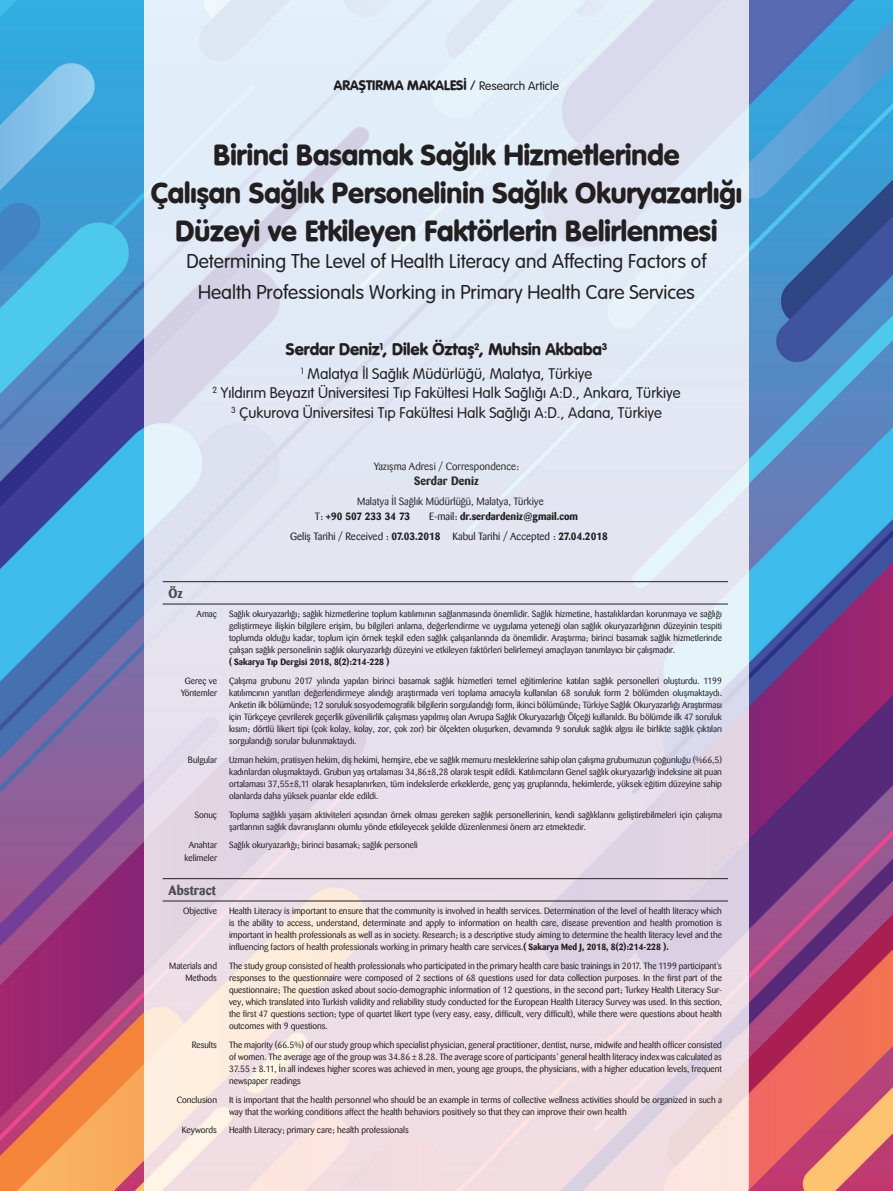
<style>
.page{position:relative;width:893px;height:1191px;background:#fff}
.page>*{position:absolute;margin:0;border:0;box-sizing:border-box;transform-origin:0 0}
.t1{font:900 28.5px/37.5px "Vag Rounded";color:#231f20;text-align:center}
.t2{font:300 19.5px/31.5px "Vag Rounded";color:#231f20;text-align:center}
.t3{font:900 16.5px "Vag Rounded";color:#231f20}
.t4{font:300 15px/19.5px "Vag Rounded";color:#231f20;text-align:center}
.t5{font:900 13.5px "Vag Rounded";color:#231f20}
.t6{font:700 13.5px "Barmeno";color:#4b4c4d}
.t7{font:700 12px "Barmeno";color:#2c2d2c}
.t8{font:10.5px/20.1px "Barmeno";color:#231f20}
.t9{font:10.5px/15px "Barmeno";color:#2c2d2c}
.t10{font:9px/12px "Barmeno";color:#231f20;text-align:justify}
.t11{font:700 9px "Barmeno";color:#231f20}
.s1{font-weight:300}
.s2{font-weight:300;font-size:12px}
.s3{color:#231f20}
.s4{font-weight:700;color:#231f20}
.s5{font-weight:700}
</style>
<div class="page">
<img style="left:0;top:0;width:893px;height:1191px">
<img style="left:144px;top:0;width:604px;height:1191px">
<hr style="left:163px;top:581px;width:60px;height:1px;background:#231f20">
<hr style="left:223px;top:581px;width:505px;height:1px;background:#231f20">
<hr style="left:163px;top:603px;width:60px;height:1px;background:#231f20">
<hr style="left:223px;top:603px;width:505px;height:1px;background:#231f20">
<hr style="left:163px;top:878px;width:60px;height:1px;background:#231f20">
<hr style="left:223px;top:878px;width:505px;height:1px;background:#231f20">
<hr style="left:163px;top:900px;width:60px;height:1px;background:#231f20">
<hr style="left:223px;top:900px;width:505px;height:1px;background:#231f20">
<h3 class="t5" style="left:334px;top:76px;width:226px">ARAŞTIRMA MAKALESİ <span class="s1">/</span> <span class="s2">Research Article</span></h3>
<h1 class="t1" style="left:151px;top:136px;width:593px">Birinci Basamak Sağlık Hizmetlerinde<br>Çalışan Sağlık Personelinin Sağlık Okuryazarlığı<br>Düzeyi ve Etkileyen Faktörlerin Belirlenmesi</h1>
<h2 class="t2" style="left:186px;top:245px;width:522px">Determining The Level of Health Literacy and Affecting Factors of<br>Health Professionals Working in Primary Health Care Services</h2>
<h3 class="t3" style="left:286px;top:339px;width:323px">Serdar Deniz<sup>1</sup>, Dilek Öztaş<sup>2</sup>, Muhsin Akbaba<sup>3</sup></h3>
<h3 class="t4" style="left:212px;top:364px;width:470px"><sup>1</sup> Malatya İl Sağlık Müdürlüğü, Malatya, Türkiye<br><sup>2</sup> Yıldırım Beyazıt Üniversitesi Tıp Fakültesi Halk Sağlığı A:D., Ankara, Türkiye<br><sup>3</sup> Çukurova Üniversitesi Tıp Fakültesi Halk Sağlığı A:D., Adana, Türkiye</h3>
<p class="t9" style="left:374px;top:458px;width:147px">Yazışma Adresi / Correspondence:</p>
<h3 class="t7" style="left:414px;top:473px;width:66px">Serdar Deniz</h3>
<p class="t9" style="left:315px;top:493px;width:230px;text-indent:42px">Malatya İl Sağlık Müdürlüğü, Malatya, Türkiye<br><span class="s3">T:</span> <span class="s4">+90 507 233 34 73</span></p>
<p class="t8" style="left:290px;top:506px;width:319px;text-indent:139px">E-mail: <span class="s5">dr.serdardeniz@gmail.com<br></span>Geliş Tarihi / Received : <span class="s5">07.03.2018</span> Kabul Tarihi / Accepted : <span class="s5">27.04.2018</span></p>
<h3 class="t6" style="left:169px;top:585px;width:16px">Öz</h3>
<p class="t10" style="left:197px;top:608px;width:22px">Amaç</p>
<p class="t10" style="left:229px;top:608px;width:494px">Sağlık okuryazarlığı; sağlık hizmetlerine toplum katılımının sağlanmasında önemlidir. Sağlık hizmetine, hastalıklardan korunmaya ve sağlığı geliştirmeye ilişkin bilgilere erişim, bu bilgileri anlama, değerlendirme ve uygulama yeteneği olan sağlık okuryazarlığının düzeyinin tespiti toplumda olduğu kadar, toplum için örnek teşkil eden sağlık çalışanlarında da önemlidir. Araştırma; birinci basamak sağlık hizmetlerinde çalışan sağlık personelinin sağlık okuryazarlığı düzeyini ve etkileyen faktörleri belirlemeyi amaçlayan tanımlayıcı bir çalışmadır.</p>
<p class="t11" style="left:229px;top:656px;width:162px">( Sakarya Tıp Dergisi 2018, 8(2):214-228 )</p>
<p class="t10" style="left:181px;top:675px;width:38px;text-align:center">Gereç ve<br>Yöntemler</p>
<p class="t10" style="left:229px;top:675px;width:494px">Çalışma grubunu 2017 yılında yapılan birinci basamak sağlık hizmetleri temel eğitimlerine katılan sağlık personelleri oluşturdu. 1199 katılımcının yanıtları değerlendirmeye alındığı araştırmada veri toplama amacıyla kullanılan 68 soruluk form 2 bölümden oluşmaktaydı.<br>Anketin ilk bölümünde; 12 soruluk sosyodemografik bilgilerin sorgulandığı form, ikinci bölümünde; Türkiye Sağlık Okuryazarlığı Araştırması için Türkçeye çevrilerek geçerlik güvenilirlik çalışması yapılmış olan Avrupa Sağlık Okuryazarlığı Ölçeği kullanıldı. Bu bölümde ilk 47 soruluk kısım; dörtlü likert tipi (çok kolay, kolay, zor, çok zor) bir ölçekten oluşurken, devamında 9 soruluk sağlık algısı ile birlikte sağlık çıktıları sorgulandığı sorular bulunmaktaydı.</p>
<p class="t10" style="left:188px;top:753px;width:31px">Bulgular</p>
<p class="t10" style="left:229px;top:753px;width:494px">Uzman hekim, pratisyen hekim, diş hekimi, hemşire, ebe ve sağlık memuru mesleklerine sahip olan çalışma grubumuzun çoğunluğu (%66,5) kadınlardan oluşmaktaydı. Grubun yaş ortalaması 34,86±8,28 olarak tespit edildi. Katılımcıların Genel sağlık okuryazarlığı indeksine ait puan ortalaması 37,55±8,11 olarak hesaplanırken, tüm indekslerde erkeklerde, genç yaş gruplarında, hekimlerde, yüksek eğitim düzeyine sahip olanlarda daha yüksek puanlar elde edildi.</p>
<p class="t10" style="left:194px;top:808px;width:24px">Sonuç</p>
<p class="t10" style="left:229px;top:808px;width:494px">Topluma sağlıklı yaşam aktiviteleri açısından örnek olması gereken sağlık personellerinin, kendi sağlıklarını geliştirebilmeleri için çalışma şartlarının sağlık davranışlarını olumlu yönde etkileyecek şekilde düzenlenmesi önem arz etmektedir.</p>
<p class="t10" style="left:184px;top:839px;width:34px;text-align:center">Anahtar kelimeler</p>
<p class="t10" style="left:229px;top:839px;width:190px">Sağlık okuryazarlığı; birinci basamak; sağlık personeli</p>
<h3 class="t6" style="left:169px;top:882px;width:49px">Abstract</h3>
<p class="t10" style="left:183px;top:905px;width:35px">Objective</p>
<p class="t10" style="left:229px;top:905px;width:494px">Health Literacy is important to ensure that the community is involved in health services. Determination of the level of health literacy which is the ability to access, understand, determinate and apply to information on health care, disease prevention and health promotion is important in health professionals as well as in society. Research; is a descriptive study aiming to determine the health literacy level and the influencing factors of health professionals working in primary health care services.<span class="s5">( Sakarya Med J, 2018, 8(2):214-228 ).</span></p>
<p class="t10" style="left:169px;top:959px;width:49px;text-align:right">Materials and<br>Methods</p>
<p class="t10" style="left:229px;top:959px;width:494px">The study group consisted of health professionals who participated in the primary health care basic trainings in 2017. The 1199 participant’s responses to the questionnaire were composed of 2 sections of 68 questions used for data collection purposes. In the first part of the questionnaire; The question asked about socio-demographic information of 12 questions, in the second part; Turkey Health Literacy Sur&shy;vey, which translated into Turkish validity and reliability study conducted for the European Health Literacy Survey was used. In this section, the first 47 questions section; type of quartet likert type (very easy, easy, difficult, very difficult), while there were questions about health outcomes with 9 questions.</p>
<p class="t10" style="left:192px;top:1038px;width:27px">Results</p>
<p class="t10" style="left:229px;top:1038px;width:494px">The majority (66.5%) of our study group which specialist physician, general practitioner, dentist, nurse, midwife and health officer consisted of women. The average age of the group was 34.86 ± 8.28. The average score of participants’ general health literacy index was calculated as 37.55 ± 8.11, İn all indexes higher scores was achieved in men, young age groups, the physicians, with a higher education levels, frequent newspaper readings</p>
<p class="t10" style="left:177px;top:1093px;width:42px">Conclusion</p>
<p class="t10" style="left:229px;top:1093px;width:494px">It is important that the health personnel who should be an example in terms of collective wellness activities should be organized in such a way that the working conditions affect the health behaviors positively so that they can improve their own health</p>
<p class="t10" style="left:182px;top:1124px;width:37px">Keywords</p>
<p class="t10" style="left:229px;top:1124px;width:181px">Health Literacy; primary care; health professionals</p>
</div>
